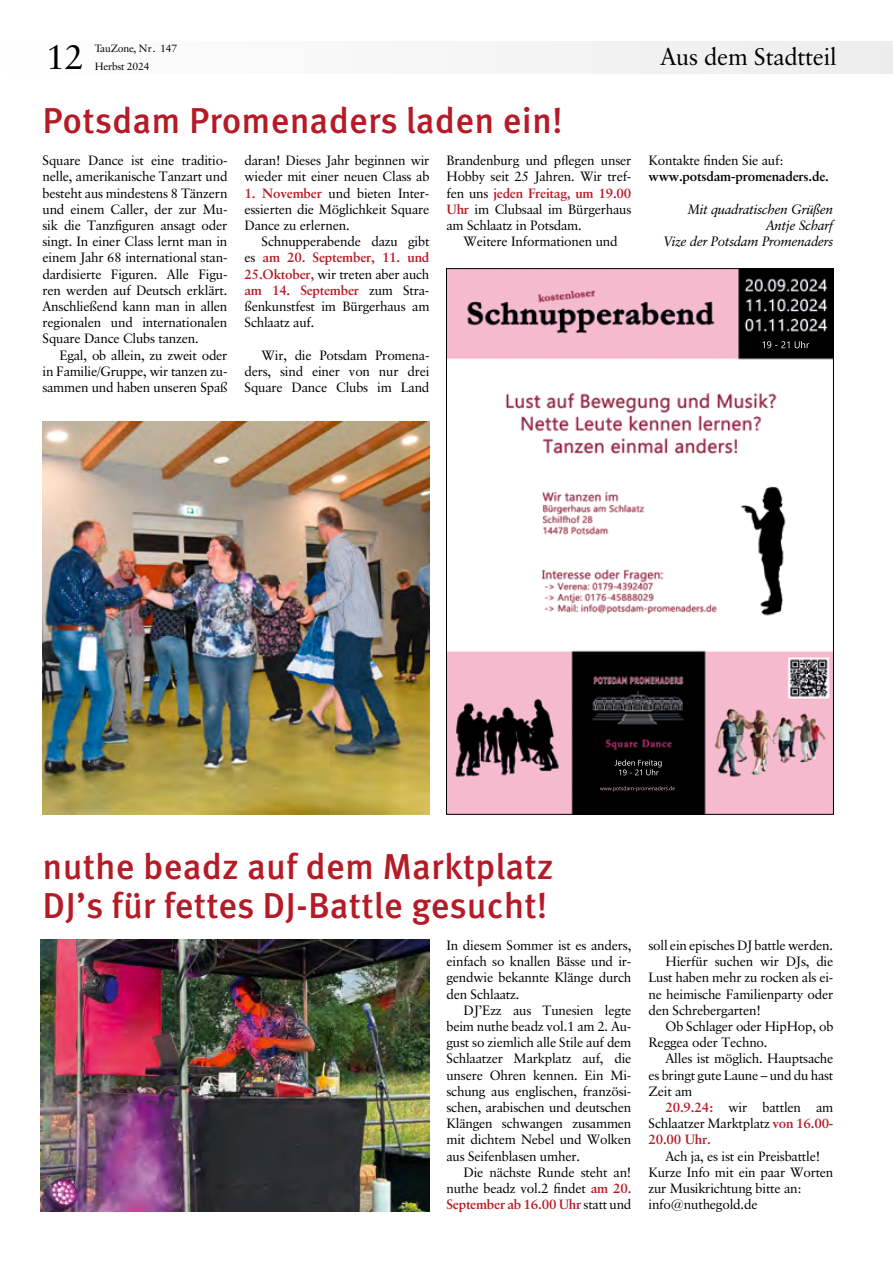
<style>
.page{position:relative;width:893px;height:1263px;background:#fff}
.page>*{position:absolute;margin:0;border:0;box-sizing:border-box;transform-origin:0 0}
.t1{font:500 36px "Meta OT";letter-spacing:.005em;color:#b51b26}
.t2{font:34.5px "Classical Garamond BT";color:#000}
.t3{font:24px "Classical Garamond BT";letter-spacing:-.01em;color:#000}
.Fließtext_Einrückung{font:13.5px/16.2px "Classical Garamond BT";letter-spacing:-.015em;color:#000;text-align:justify}
.Fließtext{font:13.5px/16.2px "Classical Garamond BT";letter-spacing:-.015em;color:#000;text-align:justify}
.Autor{font:italic 13.5px "Classical Garamond BT";letter-spacing:-.015em;color:#000}
.Fließtext-2{font:700 13.5px "Classical Garamond BT";letter-spacing:-.015em;color:#000}
.t4{font:10.5px "Classical Garamond BT";letter-spacing:-.02em;color:#000}
.s1{font-weight:700;color:#b51b26}
</style>
<div class="page">
<div style="left:0;top:41px;width:893px;height:33px;background:#f5f6f6"></div>
<img style="left:41px;top:939px;width:388px;height:273px">
<img style="left:448px;top:270px;width:384px;height:543px">
<img style="left:43px;top:421px;width:386px;height:393px">
<h2 class="t2" style="left:46px;top:36px;width:39px">12</h2>
<p class="t4" style="left:95px;top:42px;width:84px">TauZone, Nr. 147</p>
<p class="t4" style="left:95px;top:60px;width:56px">Herbst 2024</p>
<p class="t1" style="left:43px;top:98px;width:522px">Potsdam Promenaders laden ein!</p>
<p class="Fließtext" style="left:43px;top:152px;width:186px">Square Dance ist eine traditio&shy;nelle, amerikanische Tanzart und besteht aus mindestens 8 Tänzern und einem Caller, der zur Mu&shy;sik die Tanzfiguren ansagt oder singt. In einer Class lernt man in einem Jahr 68 international stan&shy;dardisierte Figuren. Alle Figu&shy;ren werden auf Deutsch erklärt.<br>Anschließend kann man in allen regionalen und internationalen Square Dance Clubs tanzen.</p>
<p class="Fließtext_Einrückung" style="left:43px;top:346px;width:186px;text-indent:17px">Egal, ob allein, zu zweit oder in Familie/Gruppe, wir tanzen zu&shy;sammen und haben unseren Spaß</p>
<p class="Fließtext_Einrückung" style="left:446px;top:152px;width:186px">Brandenburg und pflegen unser Hobby seit 25 Jahren. Wir tref&shy;fen uns <span class="s1">jeden Freitag, um 19.00<br>Uhr</span> im Clubsaal im Bürgerhaus am Schlaatz in Potsdam.</p>
<p class="Fließtext_Einrückung" style="left:463px;top:233px;width:156px">Weitere Informationen und</p>
<p class="Fließtext_Einrückung" style="left:244px;top:152px;width:186px">daran! Dieses Jahr beginnen wir wieder mit einer neuen Class ab</p>
<p class="Fließtext_Einrückung" style="left:244px;top:184px;width:186px"><span class="s1">1. November</span> und bieten Inter&shy;essierten die Möglichkeit Square Dance zu erlernen.</p>
<p class="Fließtext_Einrückung" style="left:244px;top:233px;width:186px;text-indent:17px">Schnupperabende dazu gibt es <span class="s1">am 20. September, 11. und 25.Oktober,</span> wir treten aber auch <span class="s1">am 14. September</span> zum Stra&shy;ßenkunstfest im Bürgerhaus am Schlaatz auf.</p>
<p class="Fließtext_Einrückung" style="left:244px;top:346px;width:186px;text-indent:17px">Wir, die Potsdam Promena&shy;ders, sind einer von nur drei Square Dance Clubs im Land</p>
<h3 class="t3" style="left:660px;top:42px;width:178px">Aus dem Stadtteil</h3>
<p class="Fließtext" style="left:648px;top:152px;width:137px">Kontakte finden Sie auf:</p>
<p class="Fließtext-2" style="left:648px;top:168px;width:182px">www.potsdam-promenaders.de.</p>
<p class="Autor" style="left:688px;top:201px;width:147px">Mit quadratischen Grüßen</p>
<p class="Autor" style="left:766px;top:217px;width:68px">Antje Scharf</p>
<p class="Autor" style="left:664px;top:233px;width:171px">Vize der Potsdam Promenaders</p>
<p class="t1" style="left:43px;top:844px;width:513px">nuthe beadz auf dem Marktplatz</p>
<p class="t1" style="left:43px;top:884px;width:507px">DJ’s für fettes DJ-Battle gesucht!</p>
<p class="Fließtext" style="left:446px;top:937px;width:186px">In diesem Sommer ist es anders, einfach so knallen Bässe und ir&shy;gendwie bekannte Klänge durch den Schlaatz.</p>
<p class="Fließtext_Einrückung" style="left:446px;top:1002px;width:186px;text-indent:17px">DJ’Ezz aus Tunesien legte beim nuthe beadz vol.1 am 2. Au&shy;gust so ziemlich alle Stile auf dem Schlaatzer Markplatz auf, die unsere Ohren kennen. Ein Mi&shy;schung aus englischen, französi&shy;schen, arabischen und deutschen Klängen schwangen zusammen mit dichtem Nebel und Wolken aus Seifenblasen umher.</p>
<p class="Fließtext_Einrückung" style="left:446px;top:1164px;width:186px;text-indent:17px">Die nächste Runde steht an! nuthe beadz vol.2 findet <span class="s1">am 20.<br>September ab 16.00 Uhr</span> statt und</p>
<p class="Fließtext_Einrückung" style="left:648px;top:937px;width:186px">soll ein episches DJ battle werden.</p>
<p class="Fließtext_Einrückung" style="left:648px;top:953px;width:186px;text-indent:17px">Hierfür suchen wir DJs, die Lust haben mehr zu rocken als ei&shy;ne heimische Familienparty oder den Schrebergarten!</p>
<p class="Fließtext_Einrückung" style="left:648px;top:1018px;width:186px;text-indent:17px">Ob Schlager oder HipHop, ob<br>Reggea oder Techno.</p>
<p class="Fließtext_Einrückung" style="left:648px;top:1050px;width:186px;text-indent:17px">Alles ist möglich. Hauptsache es bringt gute Laune – und du hast Zeit am</p>
<p class="Fließtext_Einrückung" style="left:648px;top:1099px;width:186px;text-indent:17px"><span class="s1">20.9.24:</span> wir battlen am Schlaatzer Marktplatz <span class="s1">von 16.00- 20.00 Uhr.</span></p>
<p class="Fließtext_Einrückung" style="left:665px;top:1148px;width:156px">Ach ja, es ist ein Preisbattle!</p>
<p class="Fließtext" style="left:648px;top:1164px;width:186px">Kurze Info mit ein paar Worten zur Musikrichtung bitte an:</p>
<p class="Fließtext" style="left:648px;top:1196px;width:111px">info@nuthegold.de</p>
</div>
